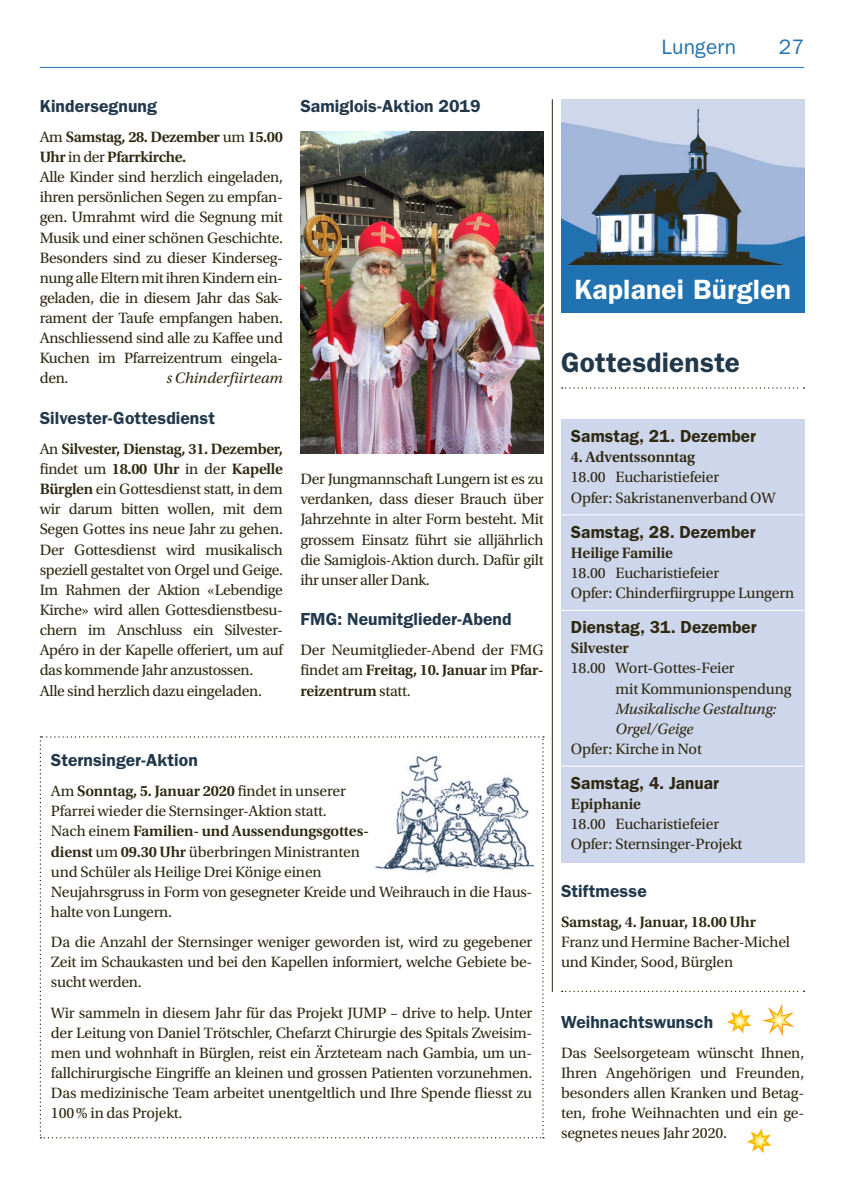
<style>
.page{position:relative;width:844px;height:1191px;background:#fff}
.page>*{position:absolute;margin:0;border:0;box-sizing:border-box;transform-origin:0 0}
.t1{font:600 28px "ITC Franklin Gothic Std";letter-spacing:.01em;color:#fff}
.t2{font:600 28px "ITC Franklin Gothic Std";letter-spacing:.01em;color:#21384b}
.t3{font:21px "ITC Franklin Gothic Std";letter-spacing:.01em;color:#2172b0}
.t4{font:600 17.5px "ITC Franklin Gothic Std";letter-spacing:.005em;color:#21384b}
.t5{font:600 17.5px "ITC Franklin Gothic Std";letter-spacing:.005em;color:#2f2912}
.t6{font:15.75px/20.1px "Utopia Std";letter-spacing:-.02em;color:#2f2912}
.t7{font:600 15.75px "Utopia Std";letter-spacing:-.01em;color:#2f2912}
.t8{font:italic 15.75px/20.1px "Utopia Std";letter-spacing:-.01em;color:#2f2912}
.s1{font-weight:600}
</style>
<div class="page">
<hr style="left:40px;top:67px;width:764px;height:1px;background:#2172b0">
<div style="left:561px;top:419px;width:243px;height:443px;background:#cdd6eb"></div>
<img style="left:561px;top:99px;width:243px;height:167px">
<div style="left:561px;top:266px;width:243px;height:47px;background:#2172b0"></div>
<hr style="left:552px;top:99px;width:1px;height:893px;background:#2f2912">
<svg style="left:561px;top:387px;width:243px;height:2px"></svg>
<svg style="left:561px;top:990px;width:243px;height:2px"></svg>
<hr style="left:561px;top:514px;width:243px;height:1px;background:#fff">
<hr style="left:561px;top:610px;width:243px;height:1px;background:#fff">
<hr style="left:561px;top:765px;width:243px;height:1px;background:#fff">
<img style="left:300px;top:132px;width:243px;height:322px">
<svg style="left:40px;top:736px;width:504px;height:402px"></svg>
<img style="left:374px;top:746px;width:159px;height:130px">
<svg style="left:762px;top:1003px;width:32px;height:33px"></svg>
<svg style="left:727px;top:1009px;width:25px;height:24px"></svg>
<svg style="left:747px;top:1128px;width:25px;height:25px"></svg>
<p class="t4" style="left:40px;top:95px;width:119px">Kindersegnung</p>
<p class="t6" style="left:40px;top:127px;width:245px">Am <span class="s1">Samstag, 28. Dezember</span> um <span class="s1">15.00<br>Uhr</span> in der <span class="s1">Pfarrkirche.<br></span>Alle Kinder sind herzlich eingeladen, ihren persönlichen Segen zu empfan&shy;gen. Umrahmt wird die Segnung mit<br>Musik und einer schönen Geschichte.<br>Besonders sind zu dieser Kinderseg&shy;nung alle Eltern mit ihren Kindern ein&shy;geladen, die in diesem Jahr das Sak&shy;rament der Taufe empfangen haben.<br>Anschliessend sind alle zu Kaffee und<br>Kuchen im Pfarreizentrum eingela&shy;den.</p>
<p class="t8" style="left:166px;top:368px;width:118px">s Chinderfiirteam</p>
<p class="t4" style="left:40px;top:407px;width:177px">Silvester-Gottesdienst</p>
<p class="t6" style="left:40px;top:439px;width:245px">An <span class="s1">Silvester, Dienstag, 31. Dezember, </span>findet um <span class="s1">18.00 Uhr</span> in der <span class="s1">Kapelle Bürglen</span> ein Gottesdienst statt, in dem wir darum bitten wollen, mit dem Segen Gottes ins neue Jahr zu gehen.<br>Der Gottesdienst wird musikalisch speziell gestaltet von Orgel und Geige.<br>Im Rahmen der Aktion «Lebendige Kirche» wird allen Gottesdienstbesu&shy;chern im Anschluss ein Silvester-Apéro in der Kapelle offeriert, um auf das kommende Jahr anzustossen.<br>Alle sind herzlich dazu eingeladen.</p>
<p class="t4" style="left:300px;top:95px;width:182px">Samiglois-Aktion 2019</p>
<p class="t6" style="left:300px;top:469px;width:245px;text-align:justify">Der Jungmannschaft Lungern ist es zu verdanken, dass dieser Brauch über Jahrzehnte in alter Form besteht. Mit grossem Einsatz führt sie alljährlich die Samiglois-Aktion durch. Dafür gilt ihr unser aller Dank.</p>
<p class="t4" style="left:300px;top:608px;width:213px">FMG: Neumitglieder-Abend</p>
<p class="t6" style="left:300px;top:640px;width:245px;text-align:justify">Der Neumitglieder-Abend der FMG findet am <span class="s1">Freitag, 10. Januar</span> im <span class="s1">Pfar&shy;reizentrum</span> statt.</p>
<p class="t4" style="left:51px;top:749px;width:148px">Sternsinger-Aktion</p>
<p class="t6" style="left:51px;top:781px;width:483px">Am <span class="s1">Sonntag, 5. Januar 2020</span> findet in unserer<br>Pfarrei wieder die Sternsinger-Aktion statt.<br>Nach einem <span class="s1">Familien- und Aussendungsgottes-<br>dienst</span> um <span class="s1">09.30 Uhr</span> überbringen Ministranten<br>und Schüler als Heilige Drei Könige einen<br>Neujahrsgruss in Form von gesegneter Kreide und Weihrauch in die Haus&shy;halte von Lungern.</p>
<p class="t6" style="left:51px;top:932px;width:483px;text-align:justify">Da die Anzahl der Sternsinger weniger geworden ist, wird zu gegebener Zeit im Schaukasten und bei den Kapellen informiert, welche Gebiete be&shy;sucht werden.</p>
<p class="t6" style="left:51px;top:1002px;width:483px">Wir sammeln in diesem Jahr für das Projekt JUMP – drive to help. Unter der Leitung von Daniel Trötschler, Chefarzt Chirurgie des Spitals Zweisim&shy;men und wohnhaft in Bürglen, reist ein Ärzteteam nach Gambia, um un&shy;fallchirurgische Eingriffe an kleinen und grossen Patienten vorzunehmen.<br>Das medizinische Team arbeitet unentgeltlich und Ihre Spende fliesst zu 100% in das Projekt.</p>
<h2 class="t3" style="left:661px;top:35px;width:76px">Lungern</h2>
<h2 class="t3" style="left:778px;top:35px;width:27px">27</h2>
<h1 class="t1" style="left:574px;top:273px;width:218px">Kaplanei Bürglen</h1>
<h1 class="t2" style="left:561px;top:346px;width:180px">Gottesdienste</h1>
<p class="t5" style="left:570px;top:426px;width:186px">Samstag, 21. Dezember</p>
<p class="t7" style="left:570px;top:448px;width:126px">4. Adventssonntag</p>
<p class="t6" style="left:570px;top:467px;width:206px">18.00 Eucharistiefeier<br>Opfer: Sakristanenverband OW</p>
<p class="t5" style="left:570px;top:521px;width:186px">Samstag, 28. Dezember</p>
<p class="t7" style="left:570px;top:544px;width:104px">Heilige Familie</p>
<p class="t6" style="left:570px;top:563px;width:225px">18.00 Eucharistiefeier<br>Opfer: Chinderfiirgruppe Lungern</p>
<p class="t5" style="left:570px;top:617px;width:187px">Dienstag, 31. Dezember</p>
<p class="t7" style="left:570px;top:639px;width:59px">Silvester</p>
<p class="t6" style="left:615px;top:658px;width:177px;text-indent:-45px">18.00 Wort-Gottes-Feier<br>mit Kommunionspendung</p>
<p class="t8" style="left:615px;top:699px;width:162px">Musikalische Gestaltung:<br>Orgel/Geige</p>
<p class="t6" style="left:570px;top:739px;width:132px">Opfer: Kirche in Not</p>
<p class="t5" style="left:570px;top:772px;width:149px">Samstag, 4. Januar</p>
<p class="t7" style="left:570px;top:795px;width:72px">Epiphanie</p>
<p class="t6" style="left:570px;top:814px;width:173px">18.00 Eucharistiefeier<br>Opfer: Sternsinger-Projekt</p>
<p class="t4" style="left:561px;top:880px;width:87px">Stiftmesse</p>
<p class="t7" style="left:561px;top:913px;width:196px">Samstag, 4. Januar, 18.00 Uhr</p>
<p class="t6" style="left:561px;top:932px;width:230px">Franz und Hermine Bacher-Michel und Kinder, Sood, Bürglen</p>
<p class="t4" style="left:561px;top:1011px;width:154px">Weihnachtswunsch</p>
<p class="t6" style="left:561px;top:1043px;width:245px;text-align:justify">Das Seelsorgeteam wünscht Ihnen, Ihren Angehörigen und Freunden, besonders allen Kranken und Betag&shy;ten, frohe Weihnachten und ein ge&shy;segnetes neues Jahr 2020.</p>
</div>
